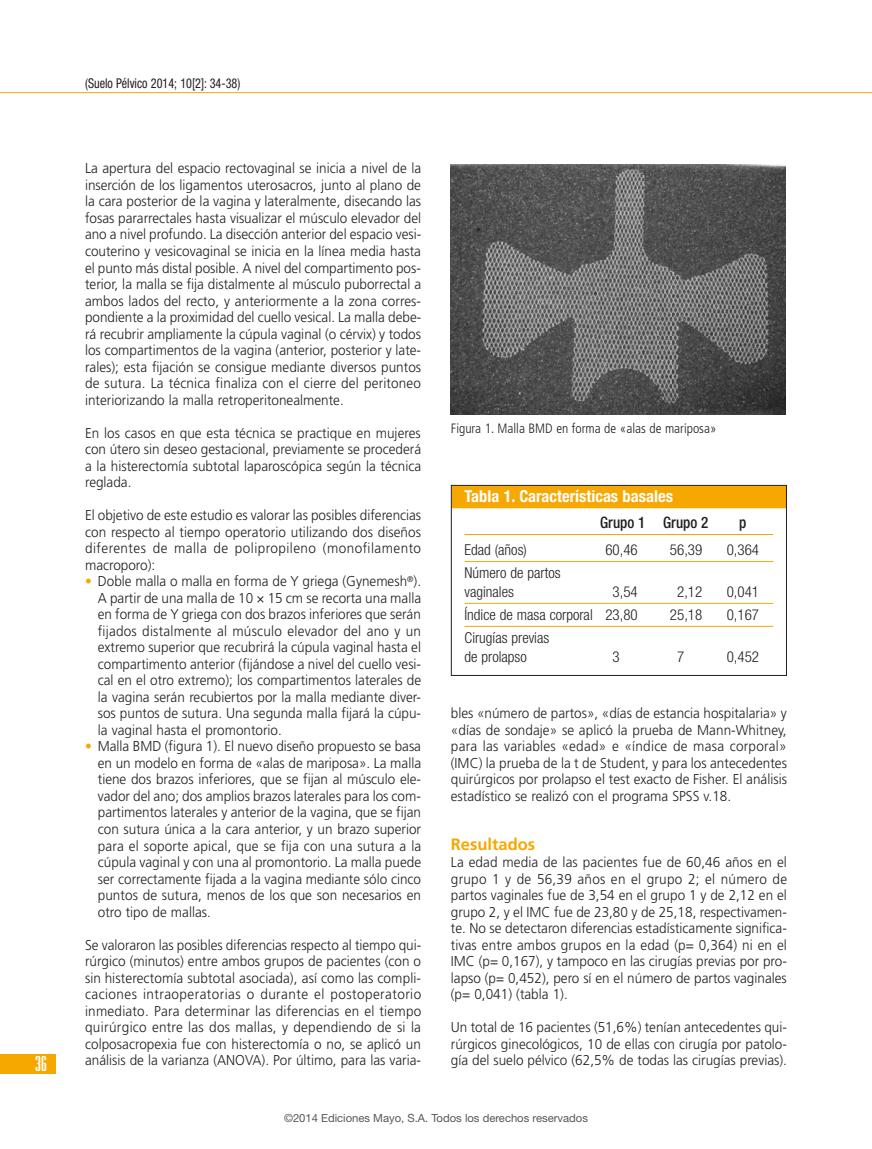
<style>
.page{position:relative;width:872px;height:1149px;background:#fff}
.page>*{position:absolute;margin:0;border:0;box-sizing:border-box;transform-origin:0 0}
.t1{font:700 condensed 18px "Briem Akademi Std";color:#fff}
.t2{font:700 condensed 16.5px "Helvetica Neue LT Std";color:#fff}
.t3{font:700 16.5px "Frutiger LT Std";color:#f6a800}
.t4{font:500 condensed 15.75px "Helvetica Neue LT Std";color:#231f20;scale:.95 1}
.t5{font:300 condensed 15px/18.8px "Helvetica Neue LT Std";color:#231f20}
.t6{font:300 14.25px/16.5px "Frutiger LT Std";color:#231f20;text-align:justify;scale:.95 1}
.t7{font:300 condensed 13.5px "Frutiger LT Std";color:#231f20}
.t8{font:condensed 13.5px "Helvetica Neue LT Std";color:#231f20;scale:.9 1}
.t9{font:11.25px "Helvetica Neue LT Std";color:#57585a}
.s1{color:#f6a800}
</style>
<div class="page">
<hr style="left:0;top:92px;width:872px;height:1px;background:#f6a800">
<div style="left:0;top:1053px;width:55px;height:19px;background:#f6a800"></div>
<div style="left:452px;top:485px;width:334px;height:23px;background:#f6a800"></div>
<hr style="left:464px;top:534px;width:309px;height:1px;background:#f6a800">
<hr style="left:464px;top:561px;width:309px;height:1px;background:#f6a800">
<hr style="left:464px;top:603px;width:309px;height:1px;background:#f6a800">
<hr style="left:464px;top:626px;width:309px;height:1px;background:#f6a800">
<div style="left:451px;top:485px;width:336px;height:190px;border:1px solid #231f20"></div>
<img style="left:451px;top:165px;width:334px;height:249px">
<p class="t1" style="left:35px;top:1053px;width:13px">36</p>
<p class="t8" style="left:85px;top:75px;width:174px">(Suelo Pélvico 2014; 10[2]: 34-38)</p>
<p class="t6" style="left:85px;top:160px;width:355px">La apertura del espacio rectovaginal se inicia a nivel de la inserción de los ligamentos uterosacros, junto al plano de la cara posterior de la vagina y lateralmente, disecando las fosas pararrectales hasta visualizar el músculo elevador del ano a nivel profundo. La disección anterior del espacio vesi&shy;couterino y vesicovaginal se inicia en la línea media hasta el punto más distal posible. A nivel del compartimento pos&shy;terior, la malla se fija distalmente al músculo puborrectal a ambos lados del recto, y anteriormente a la zona corres&shy;pondiente a la proximidad del cuello vesical. La malla debe&shy;rá recubrir ampliamente la cúpula vaginal (o cérvix) y todos los compartimentos de la vagina (anterior, posterior y late&shy;rales); esta fijación se consigue mediante diversos puntos de sutura. La técnica finaliza con el cierre del peritoneo interiorizando la malla retroperitonealmente.</p>
<p class="t6" style="left:85px;top:424px;width:355px">En los casos en que esta técnica se practique en mujeres con útero sin deseo gestacional, previamente se procederá a la histerectomía subtotal laparoscópica según la técnica reglada.</p>
<p class="t6" style="left:85px;top:507px;width:355px">El objetivo de este estudio es valorar las posibles diferencias con respecto al tiempo operatorio utilizando dos diseños diferentes de malla de polipropileno (monofilamento macroporo):</p>
<p class="t6" style="left:98px;top:573px;width:342px;text-indent:-13px"><span class="s1">•</span> Doble malla o malla en forma de Y griega (Gynemesh<sup>®</sup>).<br>A partir de una malla de 10 × 15 cm se recorta una malla en forma de Y griega con dos brazos inferiores que serán fijados distalmente al músculo elevador del ano y un extremo superior que recubrirá la cúpula vaginal hasta el compartimento anterior (fijándose a nivel del cuello vesi&shy;cal en el otro extremo); los compartimentos laterales de la vagina serán recubiertos por la malla mediante diver&shy;sos puntos de sutura. Una segunda malla fijará la cúpu&shy;la vaginal hasta el promontorio.</p>
<p class="t6" style="left:98px;top:738px;width:342px;text-indent:-13px"><span class="s1">•</span> Malla BMD (figura 1). El nuevo diseño propuesto se basa en un modelo en forma de «alas de mariposa». La malla tiene dos brazos inferiores, que se fijan al músculo ele&shy;vador del ano; dos amplios brazos laterales para los com&shy;partimentos laterales y anterior de la vagina, que se fijan con sutura única a la cara anterior, y un brazo superior para el soporte apical, que se fija con una sutura a la cúpula vaginal y con una al promontorio. La malla puede ser correctamente fijada a la vagina mediante sólo cinco puntos de sutura, menos de los que son necesarios en otro tipo de mallas.</p>
<p class="t6" style="left:85px;top:936px;width:355px">Se valoraron las posibles diferencias respecto al tiempo qui&shy;rúrgico (minutos) entre ambos grupos de pacientes (con o sin histerectomía subtotal asociada), así como las compli&shy;caciones intraoperatorias o durante el postoperatorio inmediato. Para determinar las diferencias en el tiempo quirúrgico entre las dos mallas, y dependiendo de si la colposacropexia fue con histerectomía o no, se aplicó un análisis de la varianza (ANOVA). Por último, para las varia-</p>
<p class="t7" style="left:451px;top:421px;width:267px">Figura 1. Malla BMD en forma de «alas de mariposa»</p>
<p class="t2" style="left:464px;top:486px;width:210px">Tabla 1. Características basales</p>
<p class="t4" style="left:600px;top:512px;width:115px">Grupo 1 Grupo 2</p>
<p class="t4" style="left:739px;top:512px;width:9px">p</p>
<p class="t5" style="left:464px;top:540px;width:64px">Edad (años)</p>
<p class="t5" style="left:605px;top:540px;width:34px">60,46</p>
<p class="t5" style="left:670px;top:540px;width:34px">56,39</p>
<p class="t5" style="left:726px;top:540px;width:34px">0,364</p>
<p class="t5" style="left:464px;top:563px;width:97px">Número de partos vaginales</p>
<p class="t5" style="left:612px;top:581px;width:27px">3,54</p>
<p class="t5" style="left:677px;top:581px;width:27px">2,12</p>
<p class="t5" style="left:726px;top:581px;width:34px">0,041</p>
<p class="t5" style="left:464px;top:604px;width:175px">Índice de masa corporal 23,80</p>
<p class="t5" style="left:670px;top:604px;width:34px">25,18</p>
<p class="t5" style="left:726px;top:604px;width:34px">0,167</p>
<p class="t5" style="left:464px;top:627px;width:86px">Cirugías previas de prolapso</p>
<p class="t5" style="left:612px;top:646px;width:9px">3</p>
<p class="t5" style="left:677px;top:646px;width:9px">7</p>
<p class="t5" style="left:726px;top:646px;width:34px">0,452</p>
<p class="t6" style="left:451px;top:705px;width:355px">bles «número de partos», «días de estancia hospitalaria» y «días de sondaje» se aplicó la prueba de Mann-Whitney, para las variables «edad» e «índice de masa corporal» (IMC) la prueba de la t de Student, y para los antecedentes quirúrgicos por prolapso el test exacto de Fisher. El análisis estadístico se realizó con el programa SPSS v.18.</p>
<p class="t3" style="left:451px;top:834px;width:86px">Resultados</p>
<p class="t6" style="left:451px;top:853px;width:355px">La edad media de las pacientes fue de 60,46 años en el grupo 1 y de 56,39 años en el grupo 2; el número de partos vaginales fue de 3,54 en el grupo 1 y de 2,12 en el grupo 2, y el IMC fue de 23,80 y de 25,18, respectivamen&shy;te. No se detectaron diferencias estadísticamente significa&shy;tivas entre ambos grupos en la edad (p= 0,364) ni en el IMC (p= 0,167), y tampoco en las cirugías previas por pro&shy;lapso (p= 0,452), pero sí en el número de partos vaginales (p= 0,041) (tabla 1).</p>
<p class="t6" style="left:451px;top:1018px;width:355px">Un total de 16 pacientes (51,6%) tenían antecedentes qui&shy;rúrgicos ginecológicos, 10 de ellas con cirugía por patolo&shy;gía del suelo pélvico (62,5% de todas las cirugías previas).</p>
<p class="t9" style="left:284px;top:1111px;width:305px">©2014 Ediciones Mayo, S.A. Todos los derechos reservados</p>
</div>
